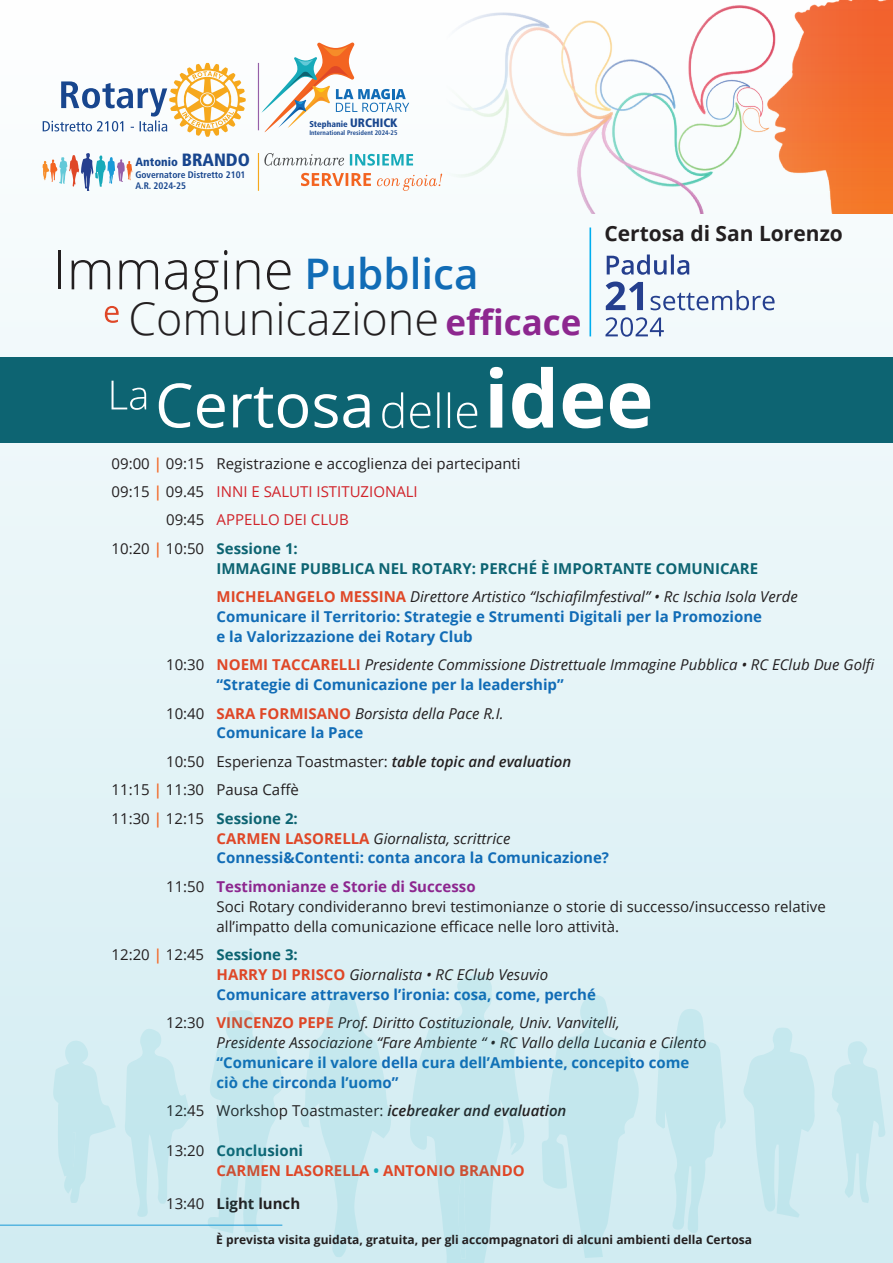
<style>
.page{position:relative;width:893px;height:1263px;background:#fff}
.page>*{position:absolute;margin:0;border:0;box-sizing:border-box;transform-origin:0 0}
.t1{font:300 54.15px "Open Sans";color:#231f20}
.t2{font:300 45px "Open Sans";color:#231f20}
.t3{font:700 21px "Open Sans";color:#231f20}
.t4{font:italic 15px/20px "Open Sans";color:#231f20}
.t5{font:15px/28.3px "Open Sans";color:#231f20}
.t6{font:700 15px/20px "Open Sans";color:#116cb6}
.t7{font:15px "Open Sans";color:#d1232a}
.t8{font:700 15px/20px "Open Sans";color:#df4727}
.t9{font:700 15px "Open Sans";color:#231f20}
.t10{font:700 12px "Open Sans";color:#231f20}
.t11{font:900 condensed 11.85px "Frutiger LT Std";color:#18468e}
.t12{font:700 condensed 9.45px/11.4px "Frutiger LT Std";color:#18468e}
.t13{font:900 condensed 8.55px "Frutiger LT Std";color:#18468e}
.t14{font:700 condensed 6.6px "Frutiger LT Std";color:#18468e}
.s1{font-size:17.85px}
.s2{font-size:12.15px}
.s3{font-weight:600;font-size:42.15px;color:#116cb6}
.s4{font-weight:700;font-size:34.95px;color:#8d278f}
.s5{font-weight:600;color:#f36421}
.s6{color:#231f20}
.s7{font-weight:700;color:#0d6472}
.s8{font-weight:700;font-style:normal;color:#0d6472}
.s9{font-weight:700;font-style:normal;color:#df4727}
.s10{font-style:normal}
.s11{font-weight:700;font-style:normal;color:#116cb6}
.s12{font-weight:600;font-style:italic}
.s13{color:#df4727}
.s14{font-weight:400;font-style:italic;color:#231f20}
.s15{font-weight:700;color:#8d278f}
.s16{font-weight:400;color:#231f20}
.s17{color:#0d6472}
.s18{color:#17aab9}
.s19{font-weight:400}
</style>
<div class="page">
<div style="left:0;top:0;width:893px;height:1263px;background:linear-gradient(to bottom,#fdfefe,#d0ebf1)"></div>
<div style="left:0;top:357px;width:893px;height:85px;background:#0d6472"></div>
<img style="left:446px;top:0;width:447px;height:213px">
<svg style="left:542px;top:995px;width:99px;height:263px;background:#cbe9ef"></svg>
<svg style="left:299px;top:991px;width:92px;height:266px;background:#cceaf0"></svg>
<svg style="left:207px;top:1009px;width:77px;height:224px;background:#cae9ef"></svg>
<svg style="left:656px;top:1008px;width:70px;height:226px;background:#cae9ef"></svg>
<svg style="left:742px;top:1027px;width:73px;height:190px;background:#cae9ef"></svg>
<svg style="left:123px;top:1028px;width:68px;height:189px;background:#cceaef"></svg>
<svg style="left:826px;top:1041px;width:60px;height:162px;background:#cceaf0"></svg>
<svg style="left:410px;top:973px;width:115px;height:290px;background:#cae9ef"></svg>
<svg style="left:52px;top:1039px;width:64px;height:164px;background:#cceaef"></svg>
<svg style="left:261px;top:42px;width:148px;height:91px"></svg>
<svg style="left:301px;top:173px;width:141px;height:18px"></svg>
<svg style="left:264px;top:153px;width:80px;height:13px"></svg>
<svg style="left:43px;top:63px;width:203px;height:74px"></svg>
<hr style="left:258px;top:63px;width:1px;height:67px;background:#965fa8">
<hr style="left:258px;top:153px;width:1px;height:38px;background:#f6a81c">
<svg style="left:42px;top:153px;width:90px;height:38px"></svg>
<svg style="left:350px;top:154px;width:63px;height:12px"></svg>
<svg style="left:105px;top:306px;width:14px;height:17px"></svg>
<svg style="left:605px;top:317px;width:59px;height:20px"></svg>
<svg style="left:606px;top:282px;width:169px;height:28px"></svg>
<svg style="left:607px;top:254px;width:82px;height:21px"></svg>
<hr style="left:589px;top:227px;width:2px;height:109px;background:#00aeef">
<svg style="left:159px;top:383px;width:211px;height:45px"></svg>
<svg style="left:112px;top:381px;width:34px;height:29px"></svg>
<svg style="left:382px;top:392px;width:95px;height:36px"></svg>
<svg style="left:490px;top:367px;width:160px;height:61px"></svg>
<hr style="left:0;top:1225px;width:282px;height:1px;background:#199bd8">
<p class="t11" style="left:135px;top:155px;width:116px">Antonio <span class="s1">BRANDO</span></p>
<p class="t12" style="left:135px;top:169px;width:112px">Governatore Distretto 2101<br>A.R. 2024-25</p>
<p class="t13" style="left:309px;top:119px;width:90px">Stephanie <span class="s2">URCHICK</span></p>
<p class="t14" style="left:309px;top:129px;width:90px">International President 2024-25</p>
<h1 class="t1" style="left:53px;top:233px;width:427px">Immagine <span class="s3">Pubblica</span></h1>
<h2 class="t2" style="left:128px;top:288px;width:455px">Comunicazione <span class="s4">efficace</span></h2>
<h3 class="t3" style="left:604px;top:219px;width:240px">Certosa di San Lorenzo</h3>
<p class="t5" style="left:112px;top:449px;width:411px">09:00 <span class="s5">|</span> 09:15 Registrazione e accoglienza dei partecipanti</p>
<p class="t7" style="left:112px;top:481px;width:308px"><span class="s6">09:15</span> <span class="s5">|</span> <span class="s6">09.45</span> INNI E SALUTI ISTITUZIONALI</p>
<p class="t7" style="left:166px;top:510px;width:184px"><span class="s6">09:45</span> APPELLO DEI CLUB</p>
<p class="t5" style="left:112px;top:534px;width:188px">10:20 <span class="s5">|</span> 10:50 <span class="s7">Sessione 1:</span></p>
<p class="t4" style="left:217px;top:554px;width:583px;line-height:28.3px"><span class="s8">IMMAGINE PUBBLICA NEL ROTARY: PERCHÉ È IMPORTANTE COMUNICARE<br></span><span class="s9">MICHELANGELO MESSINA</span> Direttore Artistico “Ischiafilmfestival” • Rc Ischia Isola Verde</p>
<p class="t6" style="left:217px;top:606px;width:547px">Comunicare il Territorio: Strategie e Strumenti Digitali per la Promozione e la Valorizzazione dei Rotary Club</p>
<p class="t4" style="left:217px;top:654px;width:661px;text-indent:-50px"><span class="s10">10:30</span> <span class="s9">NOEMI TACCARELLI</span> Presidente Commissione Distrettuale Immagine Pubblica • RC EClub Due Golfi <span class="s11">“Strategie di Comunicazione per la leadership”</span></p>
<p class="t4" style="left:217px;top:703px;width:289px;text-indent:-50px"><span class="s10">10:40</span> <span class="s9">SARA FORMISANO</span> Borsista della Pace R.I.<br><span class="s11">Comunicare la Pace</span></p>
<p class="t5" style="left:112px;top:747px;width:461px;text-indent:55px">10:50 Esperienza Toastmaster: <span class="s12">table topic and evaluation<br></span>11:15 <span class="s5">|</span> 11:30 Pausa Caffè<br>11:30 <span class="s5">|</span> 12:15 <span class="s7">Sessione 2:</span></p>
<p class="t6" style="left:217px;top:828px;width:394px"><span class="s13">CARMEN LASORELLA</span> <span class="s14">Giornalista, scrittrice<br></span>Connessi&amp;Contenti: conta ancora la Comunicazione?</p>
<p class="t5" style="left:217px;top:876px;width:611px;line-height:20px;text-indent:-50px">11:50 <span class="s15">Testimonianze e Storie di Successo<br></span>Soci Rotary condivideranno brevi testimonianze o storie di successo/insuccesso relative all’impatto della comunicazione efficace nelle loro attività.</p>
<p class="t6" style="left:217px;top:944px;width:381px;text-indent:-105px"><span class="s16">12:20</span> <span class="s5">|</span> <span class="s16">12:45</span> <span class="s17">Sessione 3:<br></span><span class="s13">HARRY DI PRISCO</span> <span class="s14">Giornalista • RC EClub Vesuvio<br></span>Comunicare attraverso l’ironia: cosa, come, perché</p>
<p class="t4" style="left:217px;top:1012px;width:491px;text-indent:-50px"><span class="s10">12:30</span> <span class="s9">VINCENZO PEPE</span> Prof. Diritto Costituzionale, Univ. Vanvitelli,<br>Presidente Associazione “Fare Ambiente “ • RC Vallo della Lucania e Cilento</p>
<p class="t6" style="left:217px;top:1052px;width:474px">“Comunicare il valore della cura dell’Ambiente, concepito come ciò che circonda l’uomo”</p>
<p class="t5" style="left:166px;top:1096px;width:402px">12:45 Workshop Toastmaster: <span class="s12">icebreaker and evaluation</span></p>
<p class="t8" style="left:217px;top:1140px;width:310px;text-indent:-50px"><span class="s16">13:20</span> <span class="s17">Conclusioni<br></span>CARMEN LASORELLA <span class="s18">•</span> ANTONIO BRANDO</p>
<p class="t9" style="left:166px;top:1192px;width:136px"><span class="s19">13:40</span> Light lunch</p>
<p class="t10" style="left:216px;top:1231px;width:537px">È prevista visita guidata, gratuita, per gli accompagnatori di alcuni ambienti della Certosa</p>
</div>
